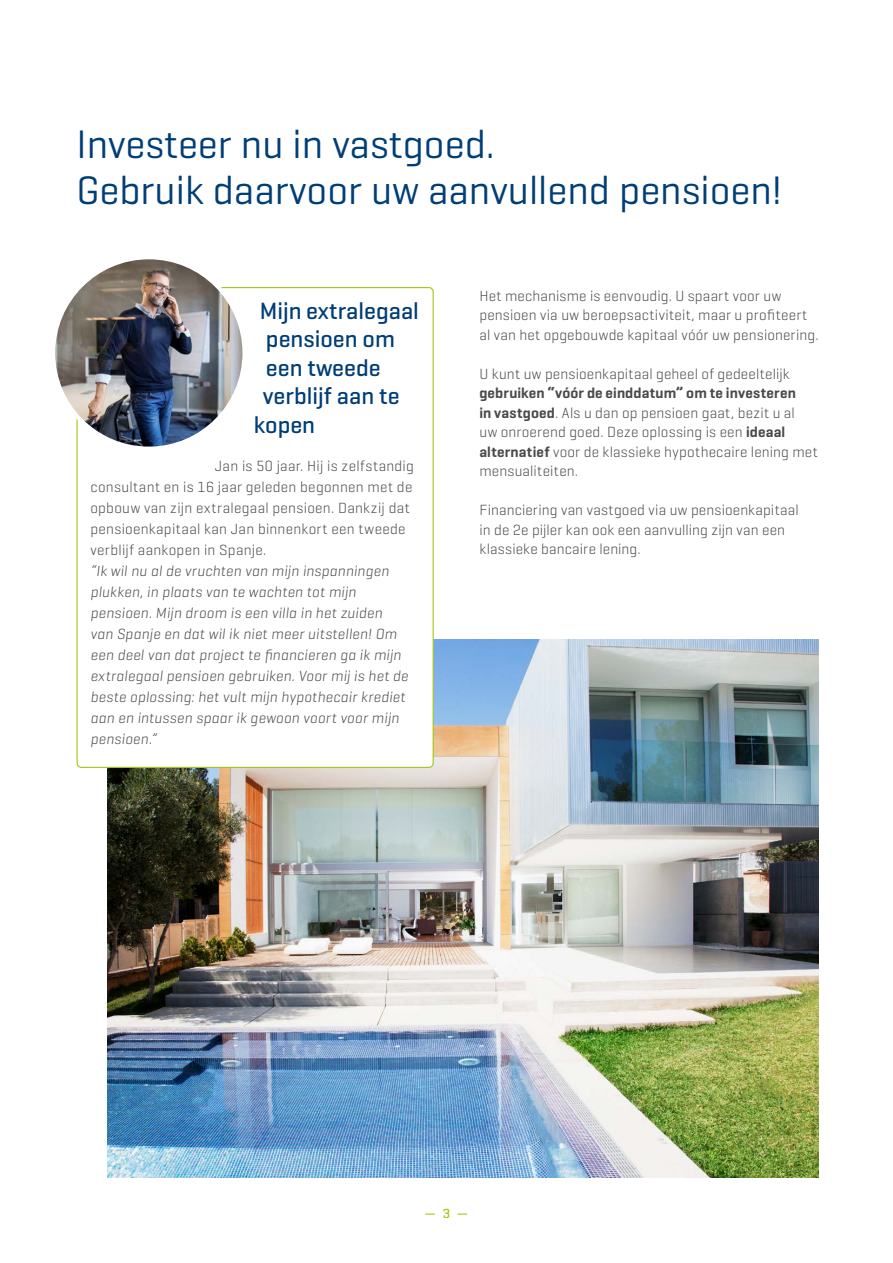
<style>
.page{position:relative;width:893px;height:1263px;background:#fff}
.page>*{position:absolute;margin:0;border:0;box-sizing:border-box;transform-origin:0 0}
.t1{font:40.5px/46.5px "Geogrotesque";color:#003e77}
.t2{font:500 24px "Geogrotesque";color:#003e77}
.t3{font:300 15px/19.5px "Geogrotesque";letter-spacing:.015em;color:#494948}
.t4{font:italic 300 15px/21px "Geogrotesque";letter-spacing:.015em;color:#494948}
.t5{font:500 13.5px "Geogrotesque";color:#a2c613}
.s1{font-weight:600}
</style>
<div class="page">
<img style="left:108px;top:639px;width:711px;height:539px">
<div style="left:77px;top:288px;width:356px;height:479px;background:#fff;border-radius:4px"></div>
<img style="left:53px;top:257px;width:192px;height:192px;border-radius:96px">
<div style="left:51px;top:255px;width:196px;height:196px;border:4px solid #fff;border-radius:50%"></div>
<h1 class="t1" style="left:77px;top:120px;width:707px">Investeer nu in vastgoed.<br>Gebruik daarvoor uw aanvullend pensioen!</h1>
<h2 class="t2" style="left:260px;top:296px;width:160px">Mijn extralegaal</h2>
<h2 class="t2" style="left:266px;top:324px;width:131px">pensioen om</h2>
<h2 class="t2" style="left:266px;top:353px;width:116px">een tweede</h2>
<h2 class="t2" style="left:263px;top:381px;width:138px">verblijf aan te</h2>
<h2 class="t2" style="left:254px;top:410px;width:63px">kopen</h2>
<p class="t3" style="left:90px;top:455px;width:325px;line-height:21px;text-indent:124px">Jan is 50 jaar. Hij is zelfstandig consultant en is 16 jaar geleden begonnen met de opbouw van zijn extralegaal pensioen. Dankzij dat pensioenkapitaal kan Jan binnenkort een tweede verblijf aankopen in Spanje.</p>
<p class="t4" style="left:90px;top:560px;width:319px">“Ik wil nu al de vruchten van mijn inspanningen plukken, in plaats van te wachten tot mijn pensioen. Mijn droom is een villa in het zuiden van Spanje en dat wil ik niet meer uitstellen! Om een deel van dat project te financieren ga ik mijn extralegaal pensioen gebruiken. Voor mij is het de beste oplossing: het vult mijn hypothecair krediet aan en intussen spaar ik gewoon voort voor mijn pensioen.”</p>
<p class="t3" style="left:479px;top:285px;width:341px">Het mechanisme is eenvoudig. U spaart voor uw pensioen via uw beroepsactiviteit, maar u profiteert al van het opgebouwde kapitaal vóór uw pensionering.</p>
<p class="t3" style="left:479px;top:363px;width:311px">U kunt uw pensioenkapitaal geheel of gedeeltelijk</p>
<p class="t3" style="left:479px;top:383px;width:340px"><span class="s1">gebruiken “vóór de einddatum” om te investeren<br>in vastgoed</span>. Als u dan op pensioen gaat, bezit u al<br>uw onroerend goed. Deze oplossing is een <span class="s1">ideaal alternatief</span> voor de klassieke hypothecaire lening met mensualiteiten.</p>
<p class="t3" style="left:479px;top:500px;width:321px">Financiering van vastgoed via uw pensioenkapitaal in de 2e pijler kan ook een aanvulling zijn van een klassieke bancaire lening.</p>
<p class="t5" style="left:425px;top:1205px;width:45px">—3—</p>
</div>
